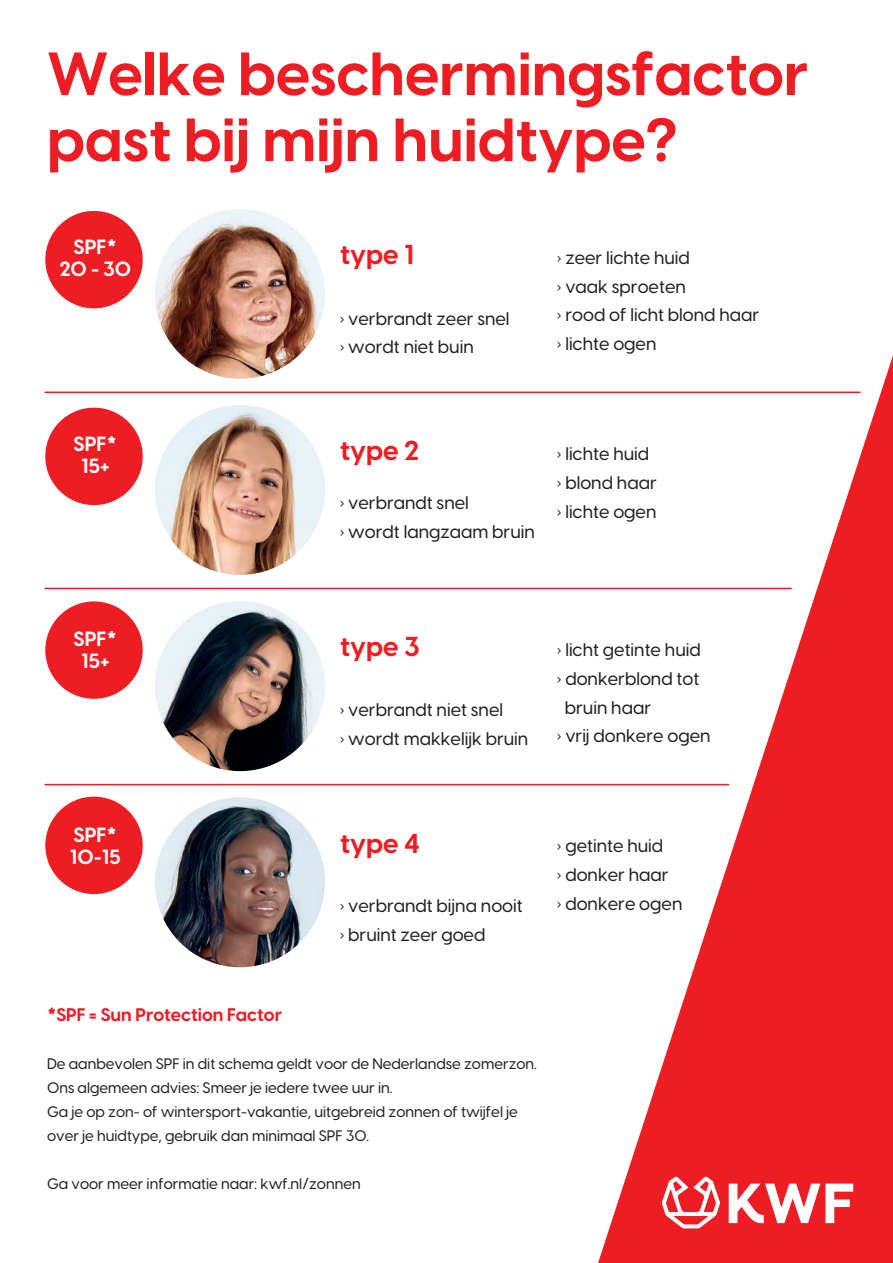
<style>
.page{position:relative;width:893px;height:1263px;background:#fff}
.page>*{position:absolute;margin:0;border:0;box-sizing:border-box;transform-origin:0 0}
.t1{font:700 60px/66px "Visby CF";color:#ee1d23}
.t2{font:700 27px "Visby CF";color:#ee1d23}
.t3{font:700 20.25px/22.2px "Visby CF";color:#fff;text-align:center}
.t4{font:500 18px/28.8px "Visby CF";color:#231f20}
.t5{font:700 18px "Visby CF";color:#ee1d23}
.t6{font:500 15px/24px "Visby CF";color:#231f20}
</style>
<div class="page">
<svg style="left:598px;top:355px;width:295px;height:908px"></svg>
<svg style="left:662px;top:1176px;width:58px;height:52px"></svg>
<svg style="left:729px;top:1183px;width:124px;height:40px"></svg>
<img style="left:155px;top:209px;width:170px;height:170px;border-radius:85px">
<img style="left:155px;top:405px;width:170px;height:170px;border-radius:85px">
<img style="left:155px;top:601px;width:170px;height:170px;border-radius:85px">
<img style="left:155px;top:797px;width:170px;height:170px;border-radius:85px">
<hr style="left:45px;top:392px;width:815px;height:1px;background:#ee1d23">
<hr style="left:45px;top:588px;width:746px;height:1px;background:#ee1d23">
<hr style="left:45px;top:784px;width:684px;height:1px;background:#ee1d23">
<div style="left:45px;top:408px;width:98px;height:97px;background:#ee1d23;border-radius:50%"></div>
<div style="left:45px;top:601px;width:98px;height:98px;background:#ee1d23;border-radius:50%"></div>
<div style="left:45px;top:797px;width:98px;height:97px;background:#ee1d23;border-radius:50%"></div>
<div style="left:45px;top:211px;width:98px;height:97px;background:#ee1d23;border-radius:50%"></div>
<h1 class="t1" style="left:47px;top:41px;width:763px">Welke beschermingsfactor past bij mijn huidtype?</h1>
<p class="t3" style="left:59px;top:236px;width:73px">SPF*<br>20 - 30</p>
<p class="t3" style="left:74px;top:433px;width:45px">SPF*<br>15+</p>
<h2 class="t2" style="left:340px;top:237px;width:76px">type 1</h2>
<p class="t4" style="left:340px;top:304px;width:171px">› verbrandt zeer snel › wordt niet buin</p>
<p class="t4" style="left:557px;top:243px;width:204px">› zeer lichte huid<br>› vaak sproeten<br>› rood of licht blond haar › lichte ogen</p>
<h2 class="t2" style="left:340px;top:433px;width:80px">type 2</h2>
<p class="t4" style="left:340px;top:488px;width:196px">› verbrandt snel<br>› wordt langzaam bruin</p>
<p class="t4" style="left:557px;top:439px;width:101px">› lichte huid › blond haar › lichte ogen</p>
<p class="t3" style="left:74px;top:627px;width:45px">SPF*<br>15+</p>
<h2 class="t2" style="left:340px;top:629px;width:81px">type 3</h2>
<p class="t4" style="left:340px;top:695px;width:190px">› verbrandt niet snel<br>› wordt makkelijk bruin</p>
<p class="t4" style="left:557px;top:635px;width:145px">› licht getinte huid</p>
<p class="t4" style="left:557px;top:664px;width:144px">› donkerblond tot</p>
<p class="t4" style="left:565px;top:693px;width:88px">bruin haar</p>
<p class="t4" style="left:557px;top:722px;width:155px">› vrij donkere ogen</p>
<p class="t3" style="left:70px;top:823px;width:52px;text-align:left">SPF*<br>10-15</p>
<h2 class="t2" style="left:340px;top:826px;width:81px">type 4</h2>
<p class="t4" style="left:340px;top:891px;width:184px">› verbrandt bijna nooit › bruint zeer goed</p>
<p class="t4" style="left:557px;top:831px;width:127px">› getinte huid<br>› donker haar<br>› donkere ogen</p>
<p class="t5" style="left:47px;top:1003px;width:237px">*SPF = Sun Protection Factor</p>
<p class="t6" style="left:47px;top:1051px;width:491px">De aanbevolen SPF in dit schema geldt voor de Nederlandse zomerzon.<br>Ons algemeen advies: Smeer je iedere twee uur in.<br>Ga je op zon- of wintersport-vakantie, uitgebreid zonnen of twijfel je over je huidtype, gebruik dan minimaal SPF 30.</p>
<p class="t6" style="left:47px;top:1171px;width:315px">Ga voor meer informatie naar: kwf.nl/zonnen</p>
</div>
